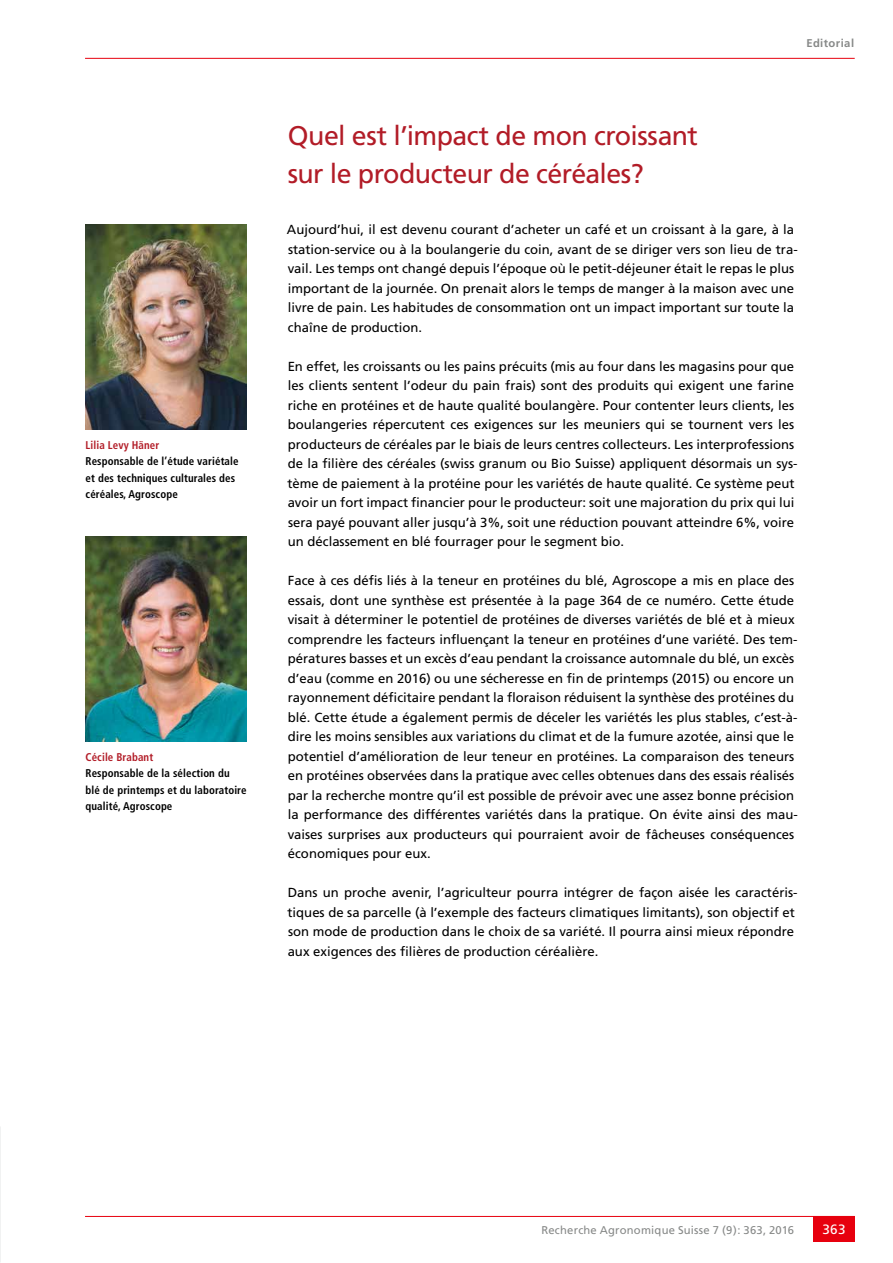
<style>
.page{position:relative;width:893px;height:1263px;background:#fff}
.page>*{position:absolute;margin:0;border:0;box-sizing:border-box;transform-origin:0 0}
.t1{font:27px/37.5px "Frutiger";letter-spacing:-.02em;color:#b21c27}
.t2{font:13.5px "Frutiger";color:#fff}
.t3{font:13.2px/19.5px "Frutiger";color:#000}
.t4{font:700 condensed 11.25px/16.5px "Frutiger";letter-spacing:.01em;color:#000}
.t5{font:11.25px "Frutiger";letter-spacing:.02em;color:#878988}
.t6{font:700 condensed 11.25px "Frutiger";letter-spacing:.01em;color:#b21c27}
.t7{font:700 11.25px "Frutiger";letter-spacing:.035em;color:#878988}
</style>
<div class="page">
<hr style="left:85px;top:58px;width:770px;height:1px;background:#e7000e">
<hr style="left:85px;top:1216px;width:770px;height:1px;background:#e7000e">
<div style="left:813px;top:1216px;width:42px;height:26px;background:#e7000e"></div>
<img style="left:86px;top:225px;width:161px;height:204px">
<img style="left:86px;top:537px;width:161px;height:204px">
<p class="t6" style="left:86px;top:438px;width:75px">Lilia Levy Häner</p>
<p class="t4" style="left:86px;top:453px;width:154px">Responsable de l’étude variétale et des techniques culturales des céréales, Agroscope</p>
<p class="t6" style="left:86px;top:750px;width:69px">Cécile Brabant</p>
<p class="t4" style="left:86px;top:765px;width:163px">Responsable de la sélection du blé de printemps et du laboratoire qualité, Agroscope</p>
<p class="t7" style="left:806px;top:36px;width:49px">Editorial</p>
<h1 class="t1" style="left:288px;top:117px;width:412px">Quel est l’impact de mon croissant sur le producteur de céréales?</h1>
<p class="t3" style="left:287px;top:220px;width:512px">Aujourd’hui, il est devenu courant d’acheter un café et un croissant à la gare, à la station-service ou à la boulangerie du coin, avant de se diriger vers son lieu de tra&shy;vail. Les temps ont changé depuis l’époque où le petit-déjeuner était le repas le plus important de la journée. On prenait alors le temps de manger à la maison avec une livre de pain. Les habitudes de consommation ont un impact important sur toute la chaîne de production.</p>
<p class="t3" style="left:288px;top:356px;width:512px">En effet, les croissants ou les pains précuits (mis au four dans les magasins pour que les clients sentent l’odeur du pain frais) sont des produits qui exigent une farine riche en protéines et de haute qualité boulangère. Pour contenter leurs clients, les boulangeries répercutent ces exigences sur les meuniers qui se tournent vers les producteurs de céréales par le biais de leurs centres collecteurs. Les interprofessions de la filière des céréales (swiss granum ou Bio Suisse) appliquent désormais un sys&shy;tème de paiement à la protéine pour les variétés de haute qualité. Ce système peut avoir un fort impact financier pour le producteur: soit une majoration du prix qui lui sera payé pouvant aller jusqu’à 3%, soit une réduction pouvant atteindre 6%, voire un déclassement en blé fourrager pour le segment bio.</p>
<p class="t3" style="left:288px;top:571px;width:512px">Face à ces défis liés à la teneur en protéines du blé, Agroscope a mis en place des essais, dont une synthèse est présentée à la page 364 de ce numéro. Cette étude visait à déterminer le potentiel de protéines de diverses variétés de blé et à mieux comprendre les facteurs influençant la teneur en protéines d’une variété. Des tem&shy;pératures basses et un excès d’eau pendant la croissance automnale du blé, un excès d’eau (comme en 2016) ou une sécheresse en fin de printemps (2015) ou encore un rayonnement déficitaire pendant la floraison réduisent la synthèse des protéines du blé. Cette étude a également permis de déceler les variétés les plus stables, c’est-à&shy;dire les moins sensibles aux variations du climat et de la fumure azotée, ainsi que le potentiel d’amélioration de leur teneur en protéines. La comparaison des teneurs en protéines observées dans la pratique avec celles obtenues dans des essais réalisés par la recherche montre qu’il est possible de prévoir avec une assez bonne précision la performance des différentes variétés dans la pratique. On évite ainsi des mau&shy;vaises surprises aux producteurs qui pourraient avoir de fâcheuses conséquences économiques pour eux.</p>
<p class="t3" style="left:288px;top:883px;width:512px">Dans un proche avenir, l’agriculteur pourra intégrer de façon aisée les caractéris&shy;tiques de sa parcelle (à l’exemple des facteurs climatiques limitants), son objectif et son mode de production dans le choix de sa variété. Il pourra ainsi mieux répondre aux exigences des filières de production céréalière.</p>
<p class="t5" style="left:541px;top:1223px;width:254px">Recherche Agronomique Suisse 7 (9): 363, 2016</p>
<p class="t2" style="left:822px;top:1221px;width:25px">363</p>
</div>
